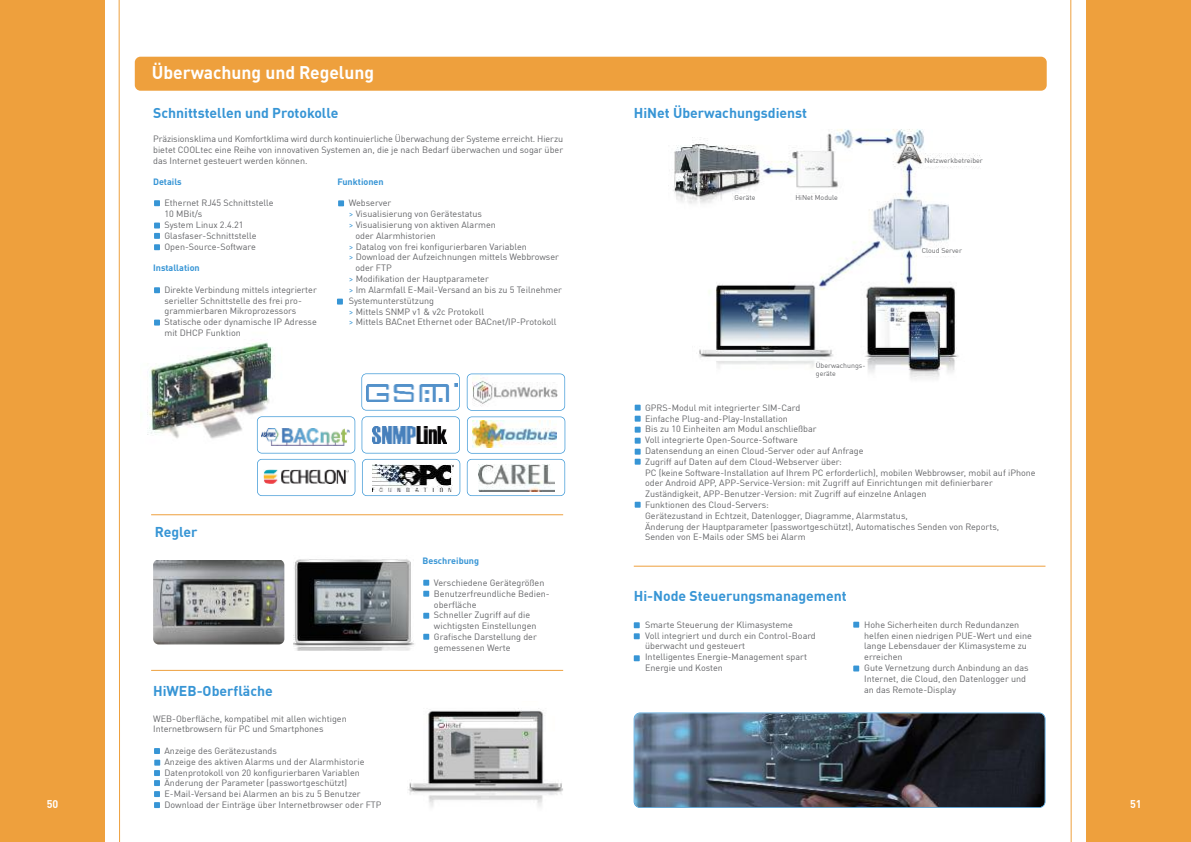
<style>
.page{position:relative;width:1191px;height:842px;background:#fff}
.page>*{position:absolute;margin:0;border:0;box-sizing:border-box;transform-origin:0 0}
.t1{font:700 18px "DIN Offc";color:#fff}
.t2{font:700 14px "DIN Offc";color:#3795d5}
.t3{font:700 11px "DIN Offc";color:#fff}
.t4{font:9px/10.8px "DIN Offc";color:#636467}
.t5{font:700 9px "DIN Offc";color:#3795d5}
.t6{font:7px/8.4px "DIN Offc";color:#636467}
.s1{color:#3795d5}
.s2{font-family:"Lucida Grande"}
</style>
<div class="page">
<div style="left:135px;top:57px;width:911px;height:34px;background:#eea03d;border-radius:6px"></div>
<div style="left:1086px;top:0;width:105px;height:842px;background:#eea03d"></div>
<svg style="left:1070px;top:0;width:1px;height:842px"></svg>
<div style="left:0;top:0;width:104px;height:842px;background:#eea03d"></div>
<svg style="left:118px;top:0;width:2px;height:842px"></svg>
<img style="left:154px;top:560px;width:130px;height:84px;border-radius:6px">
<img style="left:293px;top:559px;width:121px;height:92px">
<img style="left:408px;top:708px;width:155px;height:99px">
<img style="left:140px;top:332px;width:142px;height:114px;border-radius:4px">
<img style="left:660px;top:113px;width:322px;height:270px;border-radius:6px">
<svg style="left:423px;top:580px;width:6px;height:17px"></svg>
<svg style="left:423px;top:613px;width:6px;height:6px"></svg>
<svg style="left:423px;top:634px;width:6px;height:6px"></svg>
<svg style="left:154px;top:748px;width:6px;height:6px"></svg>
<svg style="left:154px;top:760px;width:6px;height:48px"></svg>
<svg style="left:634px;top:405px;width:6px;height:60px"></svg>
<svg style="left:634px;top:502px;width:6px;height:6px"></svg>
<hr style="left:151px;top:514px;width:412px;height:1px;background:#eea03d">
<hr style="left:634px;top:566px;width:411px;height:1px;background:#eea03d">
<hr style="left:151px;top:670px;width:412px;height:1px;background:#eea03d">
<svg style="left:257px;top:459px;width:98px;height:37px"></svg>
<svg style="left:257px;top:416px;width:98px;height:37px"></svg>
<img style="left:467px;top:374px;width:98px;height:122px">
<svg style="left:361px;top:373px;width:99px;height:80px"></svg>
<svg style="left:362px;top:459px;width:98px;height:37px"></svg>
<svg style="left:154px;top:200px;width:6px;height:6px"></svg>
<svg style="left:154px;top:223px;width:6px;height:27px"></svg>
<svg style="left:154px;top:287px;width:6px;height:6px"></svg>
<svg style="left:154px;top:320px;width:6px;height:6px"></svg>
<svg style="left:338px;top:200px;width:6px;height:6px"></svg>
<svg style="left:337px;top:299px;width:6px;height:6px"></svg>
<img style="left:633px;top:712px;width:412px;height:96px">
<div style="left:734px;top:194px;width:26px;height:8px;background:#fff"></div>
<div style="left:795px;top:194px;width:55px;height:8px;background:#fff"></div>
<div style="left:924px;top:158px;width:64px;height:8px;background:#fff"></div>
<div style="left:921px;top:248px;width:65px;height:8px;background:#fff"></div>
<div style="left:816px;top:362px;width:50px;height:17px;background:#fff"></div>
<svg style="left:634px;top:622px;width:5px;height:17px"></svg>
<svg style="left:634px;top:655px;width:5px;height:6px"></svg>
<svg style="left:853px;top:622px;width:6px;height:6px"></svg>
<svg style="left:853px;top:665px;width:6px;height:6px"></svg>
<h1 class="t1" style="left:152px;top:60px;width:224px">Überwachung und Regelung</h1>
<h2 class="t2" style="left:153px;top:104px;width:187px">Schnittstellen und Protokolle</h2>
<p class="t4" style="left:153px;top:133px;width:411px;text-align:justify">Präzisionsklima und Komfortklima wird durch kontinuierliche Überwachung der Systeme erreicht. Hierzu bietet COOLtec eine Reihe von innovativen Systemen an, die je nach Bedarf überwachen und sogar über das Internet gesteuert werden können.</p>
<p class="t5" style="left:153px;top:175px;width:30px">Details</p>
<p class="t4" style="left:164px;top:197px;width:111px">Ethernet RJ45 Schnittstelle<br>10 MBit/s<br>System Linux 2.4.21<br>Glasfaser-Schnittstelle<br>Open-Source-Software</p>
<p class="t5" style="left:153px;top:262px;width:48px">Installation</p>
<p class="t4" style="left:164px;top:284px;width:154px">Direkte Verbindung mittels integrierter serieller Schnittstelle des frei pro&shy;grammierbaren Mikroprozessors Statische oder dynamische IP Adresse mit DHCP Funktion</p>
<p class="t5" style="left:337px;top:175px;width:48px">Funktionen</p>
<p class="t4" style="left:349px;top:197px;width:44px">Webserver</p>
<p class="t4" style="left:349px;top:208px;width:135px"><span class="s1">&gt;</span> Visualisierung von Gerätestatus</p>
<p class="t4" style="left:349px;top:219px;width:149px"><span class="s1">&gt;</span> Visualisierung von aktiven Alarmen</p>
<p class="t4" style="left:355px;top:230px;width:82px">oder Alarmhistorien</p>
<p class="t4" style="left:349px;top:241px;width:180px"><span class="s1">&gt;</span> Datalog von frei konfigurierbaren Variablen</p>
<p class="t4" style="left:349px;top:251px;width:212px"><span class="s1">&gt;</span> Download der Aufzeichnungen mittels Webbrowser</p>
<p class="t4" style="left:355px;top:262px;width:38px">oder FTP</p>
<p class="t4" style="left:349px;top:273px;width:142px"><span class="s1">&gt;</span> Modifikation der Hauptparameter</p>
<p class="t4" style="left:349px;top:284px;width:215px"><span class="s1">&gt;</span> Im Alarmfall E-Mail-Versand an bis zu 5 Teilnehmer</p>
<p class="t4" style="left:349px;top:295px;width:87px">Systemunterstu<span class="s2">̈</span>tzung</p>
<p class="t4" style="left:349px;top:306px;width:137px"><span class="s1">&gt;</span> Mittels SNMP v1 &amp; v2c Protokoll</p>
<p class="t4" style="left:349px;top:316px;width:209px"><span class="s1">&gt;</span> Mittels BACnet Ethernet oder BACnet/IP-Protokoll</p>
<h2 class="t2" style="left:155px;top:522px;width:44px">Regler</h2>
<h2 class="t2" style="left:153px;top:681px;width:121px">HiWEB-Oberfläche</h2>
<p class="t5" style="left:422px;top:555px;width:58px">Beschreibung</p>
<p class="t4" style="left:434px;top:577px;width:117px">Verschiedene Gerätegrößen<br>Benutzerfreundliche Bedien&shy;oberfläche<br>Schneller Zugriff auf die wichtigsten Einstellungen<br>Grafische Darstellung der gemessenen Werte</p>
<p class="t4" style="left:153px;top:713px;width:195px">WEB-Oberfläche, kompatibel mit allen wichtigen<br>Internetbrowsern für PC und Smartphones</p>
<p class="t4" style="left:164px;top:745px;width:201px">Anzeige des Gerätezustands<br>Anzeige des aktiven Alarms und der Alarmhistorie Datenprotokoll von 20 konfigurierbaren Variablen Änderung der Parameter (passwortgeschützt)<br>E-Mail-Versand bei Alarmen an bis zu 5 Benutzer</p>
<h2 class="t2" style="left:634px;top:104px;width:175px">HiNet Überwachungsdienst</h2>
<p class="t6" style="left:734px;top:193px;width:22px">Geräte</p>
<p class="t6" style="left:795px;top:193px;width:44px">HiNet Module</p>
<p class="t6" style="left:816px;top:361px;width:51px">Überwachungs&shy;geräte</p>
<p class="t6" style="left:924px;top:156px;width:60px">Netzwerkbetreiber</p>
<p class="t6" style="left:921px;top:246px;width:42px">Cloud Server</p>
<p class="t4" style="left:645px;top:402px;width:392px">GPRS-Modul mit integrierter SIM-Card<br>Einfache Plug-and-Play-Installation<br>Bis zu 10 Einheiten am Modul anschließbar<br>Voll integrierte Open-Source-Software<br>Datensendung an einen Cloud-Server oder auf Anfrage<br>Zugriff auf Daten auf dem Cloud-Webserver über:<br>PC (keine Software-Installation auf Ihrem PC erforderlich), mobilen Webbrowser, mobil auf iPhone oder Android APP, APP-Service-Version: mit Zugriff auf Einrichtungen mit definierbarer Zuständigkeit, APP-Benutzer-Version: mit Zugriff auf einzelne Anlagen<br>Funktionen des Cloud-Servers:<br>Gerätezustand in Echtzeit, Datenlogger, Diagramme, Alarmstatus,<br>Änderung der Hauptparameter (passwortgeschützt), Automatisches Senden von Reports,<br>Senden von E-Mails oder SMS bei Alarm</p>
<h2 class="t2" style="left:634px;top:586px;width:214px">Hi-Node Steuerungsmanagement</h2>
<p class="t4" style="left:645px;top:619px;width:172px">Smarte Steuerung der Klimasysteme<br>Voll integriert und durch ein Control-Board überwacht und gesteuert<br>Intelligentes Energie-Management spart Energie und Kosten</p>
<p class="t4" style="left:864px;top:619px;width:169px">Hohe Sicherheiten durch Redundanzen helfen einen niedrigen PUE-Wert und eine lange Lebensdauer der Klimasysteme zu erreichen<br>Gute Vernetzung durch Anbindung an das Internet, die Cloud, den Datenlogger und an das Remote-Display</p>
<p class="t3" style="left:47px;top:796px;width:13px">50</p>
<p class="t4" style="left:164px;top:799px;width:219px">Download der Einträge über Internetbrowser oder FTP</p>
<p class="t3" style="left:1130px;top:796px;width:13px">51</p>
</div>
